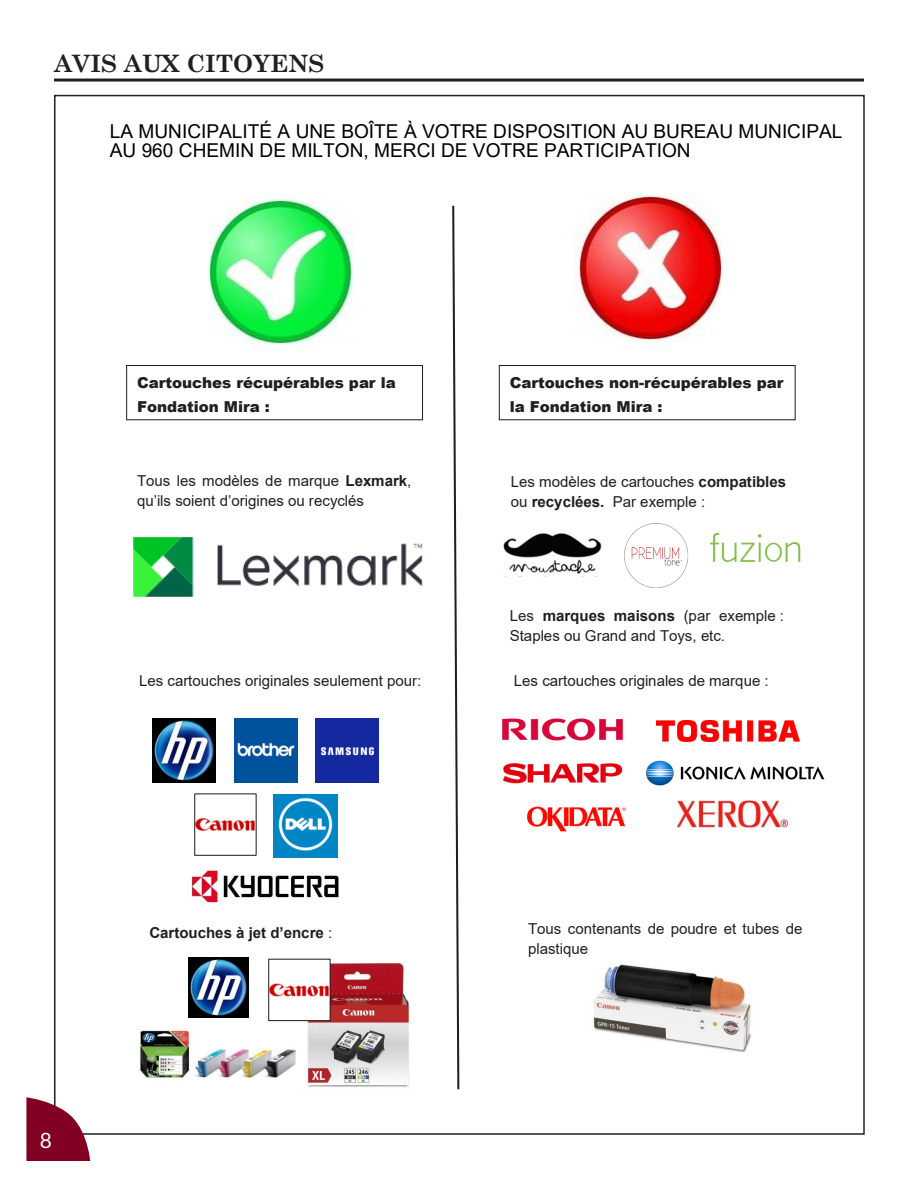
<style>
.page{position:relative;width:918px;height:1188px;background:#fff}
.page>*{position:absolute;margin:0;border:0;box-sizing:border-box;transform-origin:0 0}
.titre{font:700 24px "Century Schoolbook";color:#231f20}
.t1{font:21px "Lato";color:#fff}
.t2{font:19.05px/19px "Arial";color:#000}
.t3{font:15px/20px "Arial";color:#231f20}
.t4{font:900 15px/24.3px "Arial";letter-spacing:-.005em;color:#231f20}
.t5{font:700 15px "Arial";color:#231f20}
.s1{font-weight:700}
.s2{font-weight:400}
</style>
<div class="page">
<hr style="left:54px;top:79px;width:810px;height:3px;background:#231f20">
<img style="left:503px;top:533px;width:99px;height:41px">
<img style="left:710px;top:533px;width:91px;height:29px">
<img style="left:624px;top:523px;width:65px;height:65px">
<img style="left:299px;top:963px;width:111px;height:124px">
<img style="left:315px;top:719px;width:63px;height:63px">
<img style="left:152px;top:719px;width:64px;height:63px">
<img style="left:196px;top:818px;width:59px;height:13px">
<div style="left:194px;top:793px;width:63px;height:63px;border:1px solid #231f20"></div>
<img style="left:274px;top:794px;width:63px;height:64px">
<img style="left:234px;top:719px;width:63px;height:63px">
<img style="left:502px;top:718px;width:121px;height:23px">
<img style="left:656px;top:720px;width:144px;height:22px">
<img style="left:133px;top:537px;width:290px;height:60px">
<img style="left:677px;top:800px;width:111px;height:28px">
<img style="left:502px;top:763px;width:121px;height:21px">
<img style="left:188px;top:870px;width:151px;height:35px">
<img style="left:527px;top:806px;width:99px;height:26px">
<img style="left:645px;top:760px;width:180px;height:26px">
<img style="left:593px;top:964px;width:159px;height:89px">
<img style="left:574px;top:194px;width:146px;height:154px">
<img style="left:211px;top:197px;width:142px;height:153px">
<img style="left:139px;top:992px;width:160px;height:86px">
<svg style="left:452px;top:205px;width:8px;height:885px"></svg>
<div style="left:126px;top:365px;width:297px;height:55px;border:1px solid #231f20"></div>
<div style="left:499px;top:365px;width:297px;height:55px;border:1px solid #231f20"></div>
<img style="left:188px;top:958px;width:60px;height:60px">
<img style="left:270px;top:963px;width:59px;height:56px">
<div style="left:268px;top:959px;width:63px;height:62px;border:1px solid #231f20"></div>
<svg style="left:26px;top:1097px;width:64px;height:64px"></svg>
<p class="titre" style="left:54px;top:44px;width:272px">AVIS AUX CITOYENS</p>
<p class="t2" style="left:110px;top:121px;width:734px">LA MUNICIPALITÉ A UNE BOÎTE À VOTRE DISPOSITION AU BUREAU MUNICIPAL<br>AU 960 CHEMIN DE MILTON, MERCI DE VOTRE PARTICIPATION</p>
<p class="t4" style="left:137px;top:370px;width:260px">Cartouches récupérables par la<br>Fondation Mira :</p>
<p class="t4" style="left:510px;top:370px;width:275px">Cartouches non-récupérables par la Fondation Mira :</p>
<p class="t3" style="left:137px;top:471px;width:276px">Tous les modèles de marque <span class="s1">Lexmark</span>, qu’ils soient d’origines ou recyclés</p>
<p class="t3" style="left:139px;top:671px;width:284px">Les cartouches originales seulement pour:</p>
<p class="t3" style="left:511px;top:472px;width:277px">Les modèles de cartouches <span class="s1">compatibles </span>ou <span class="s1">recyclées.</span> Par exemple :</p>
<p class="t3" style="left:510px;top:606px;width:276px">Les <span class="s1">marques maisons</span> (par exemple :<br>Staples ou Grand and Toys, etc.</p>
<p class="t3" style="left:514px;top:671px;width:256px">Les cartouches originales de marque :</p>
<h2 class="t1" style="left:40px;top:1128px;width:14px">8</h2>
<p class="t5" style="left:149px;top:922px;width:184px">Cartouches à jet d’encre <span class="s2">:</span></p>
<p class="t3" style="left:528px;top:919px;width:276px">Tous contenants de poudre et tubes de plastique</p>
</div>
